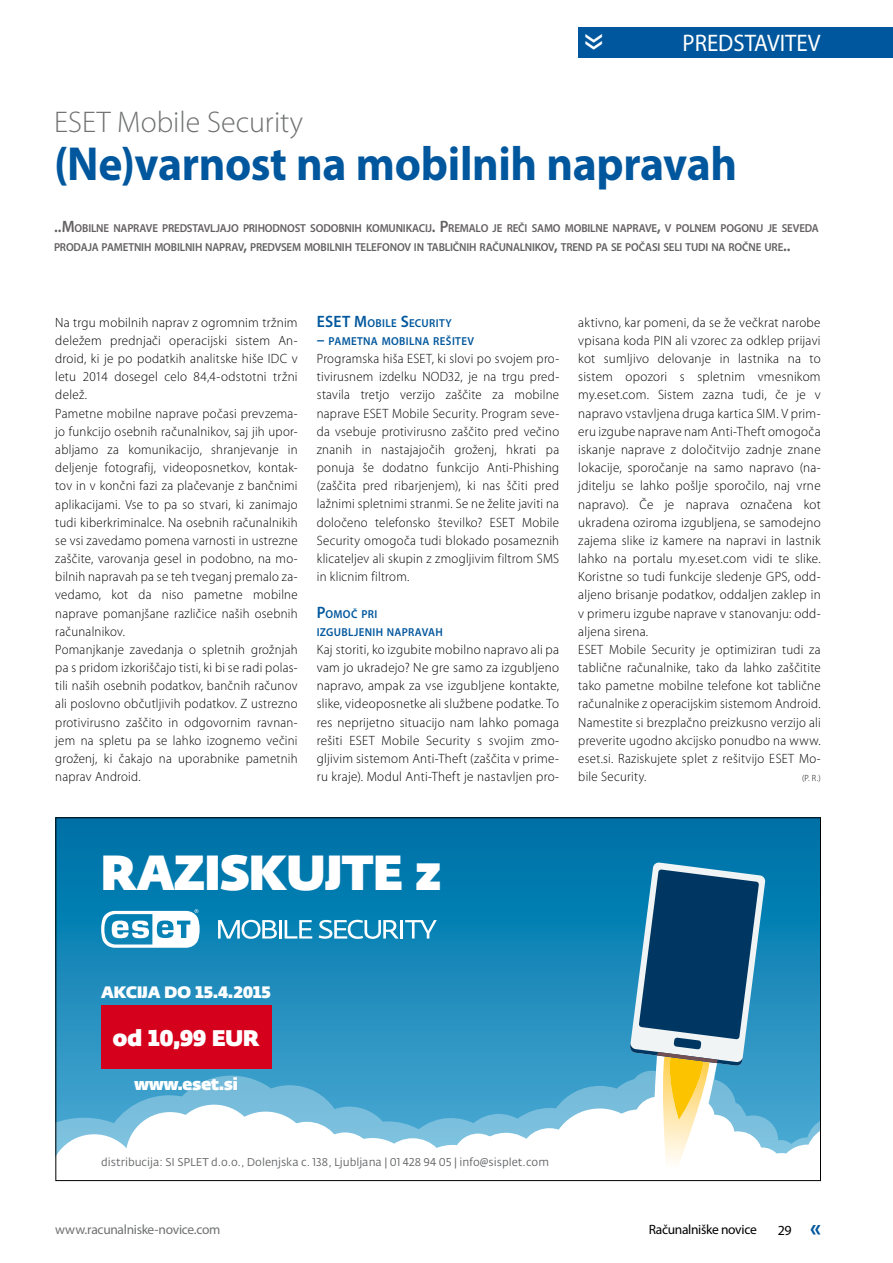
<style>
.page{position:relative;width:893px;height:1263px;background:#fff}
.page>*{position:absolute;margin:0;border:0;box-sizing:border-box;transform-origin:0 0}
.t1{font:800 48.75px "Fedra Sans Dis Std";color:#fff}
.t2{font:700 48px "Myriad Pro";letter-spacing:-.01em;color:#00579d;scale:.95 1}
.t3{font:45px "Myriad Pro";color:#fff;scale:.95 1}
.t4{font:300 30px "Myriad Pro";color:#707172}
.t5{font:700 24.75px "Myriad Pro";color:#00579d;scale:.95 1}
.t6{font:24px "Myriad Pro";color:#fff;scale:.95 1}
.t7{font:800 22.35px "Fedra Sans Dis Std";color:#fff}
.t8{font:600 16.5px "Myriad Pro";color:#00579d;scale:.95 1}
.t9{font:800 16.35px "Fedra Sans Dis Std";color:#fff}
.t10{font:13.95px "Myriad Pro";color:#000}
.t11{font:300 13.5px/18.1px "Myriad Pro";letter-spacing:.02em;color:#000}
.t12{font:300 13.5px/18.1px "Myriad Pro";letter-spacing:.02em;color:#000;text-align:justify;scale:.95 1}
.t13{font:13.5px "Myriad Pro";letter-spacing:-.025em;color:#707172}
.t14{font:13.5px "Myriad Pro";letter-spacing:-.025em;color:#000}
.t15{font:600 11.55px/19.8px "Myriad Pro";letter-spacing:-.015em;color:#636060;scale:.95 1}
.t16{font:600 11.55px/18.1px "Myriad Pro";letter-spacing:.03em;color:#00579d;scale:.95 1}
.t17{font:11.25px "Fedra Sans Alt Pro";color:#646567}
.t18{font:300 9px "Myriad Pro";color:#000;scale:.95 1}
.s1{font-size:16.5px}
</style>
<div class="page">
<div style="left:578px;top:27px;width:315px;height:31px;background:#00579d"></div>
<div style="left:56px;top:818px;width:764px;height:362px;background:#0073a9"></div>
<svg style="left:58px;top:862px;width:761px;height:317px"></svg>
<div style="left:101px;top:1006px;width:170px;height:63px;background:#d5001c"></div>
<h3 class="t3" style="left:625px;top:33px;width:20px;rotate:90deg">»</h3>
<h3 class="t6" style="left:683px;top:29px;width:147px">PREDSTAVITEV</h3>
<h3 class="t4" style="left:54px;top:104px;width:250px">ESET Mobile Security</h3>
<h2 class="t2" style="left:54px;top:132px;width:721px">(Ne)varnost na mobilnih napravah</h2>
<p class="t15" style="left:54px;top:218px;width:806px"><span class="s1">..M</span>OBILNE NAPRAVE PREDSTAVLJAJO PRIHODNOST SODOBNIH KOMUNIKACIJ<span class="s1">. P</span>REMALO JE REČI SAMO MOBILNE NAPRAVE<span class="s1">,</span> V POLNEM POGONU JE SEVEDA<br>PRODAJA PAMETNIH MOBILNIH NAPRAV<span class="s1">,</span> PREDVSEM MOBILNIH TELEFONOV IN TABLIČNIH RAČUNALNIKOV<span class="s1">,</span> TREND PA SE POČASI SELI TUDI NA ROČNE URE<span class="s1">..</span></p>
<p class="t11" style="left:55px;top:313px;width:244px">Na trgu mobilnih naprav z ogromnim tržnim deležem prednjači operacijski sistem An&shy;droid, ki je po podatkih analitske hiše IDC v letu 2014 dosegel celo 84,4-odstotni tržni delež.<br>Pametne mobilne naprave počasi prevzema&shy;jo funkcijo osebnih računalnikov, saj jih upor&shy;abljamo za komunikacijo, shranjevanje in deljenje fotografij, videoposnetkov, kontak&shy;tov in v končni fazi za plačevanje z bančnimi aplikacijami. Vse to pa so stvari, ki zanimajo tudi kiberkriminalce. Na osebnih računalnikih se vsi zavedamo pomena varnosti in ustrezne zaščite, varovanja gesel in podobno, na mo&shy;bilnih napravah pa se teh tveganj premalo za&shy;vedamo, kot da niso pametne mobilne naprave pomanjšane različice naših osebnih računalnikov.<br>Pomanjkanje zavedanja o spletnih grožnjah pa s pridom izkoriščajo tisti, ki bi se radi polas&shy;tili naših osebnih podatkov, bančnih računov ali poslovno občutljivih podatkov. Z ustrezno protivirusno zaščito in odgovornim ravnan&shy;jem na spletu pa se lahko izognemo večini groženj, ki čakajo na uporabnike pametnih naprav Android.</p>
<p class="t8" style="left:317px;top:311px;width:10px">ESET</p>
<p class="t16" style="left:354px;top:313px;width:104px"><span class="s1">M</span>OBILE <span class="s1">S</span>ECURITY</p>
<p class="t16" style="left:317px;top:332px;width:167px"><span class="s1">–</span> PAMETNA MOBILNA REŠITEV</p>
<p class="t12" style="left:317px;top:349px;width:257px">Programska hiša ESET, ki slovi po svojem pro&shy;tivirusnem izdelku NOD32, je na trgu pred&shy;stavila tretjo verzijo zaščite za mobilne naprave ESET Mobile Security. Program seve&shy;da vsebuje protivirusno zaščito pred večino znanih in nastajajočih groženj, hkrati pa ponuja še dodatno funkcijo Anti-Phishing (zaščita pred ribarjenjem), ki nas ščiti pred lažnimi spletnimi stranmi. Se ne želite javiti na določeno telefonsko številko? ESET Mobile Security omogoča tudi blokado posameznih klicateljev ali skupin z zmogljivim filtrom SMS in klicnim filtrom.</p>
<p class="t16" style="left:317px;top:604px;width:134px"><span class="s1">P</span>OMOČ PRI<br>IZGUBLJENIH NAPRAVAH</p>
<p class="t11" style="left:317px;top:640px;width:244px;text-align:justify">Kaj storiti, ko izgubite mobilno napravo ali pa vam jo ukradejo? Ne gre samo za izgubljeno napravo, ampak za vse izgubljene kontakte, slike, videoposnetke ali službene podatke. To res neprijetno situacijo nam lahko pomaga rešiti ESET Mobile Security s svojim zmo&shy;gljivim sistemom Anti-Theft (zaščita v prime&shy;ru kraje). Modul Anti-Theft je nastavljen pro-</p>
<p class="t11" style="left:578px;top:313px;width:244px">aktivno, kar pomeni, da se že večkrat narobe vpisana koda PIN ali vzorec za odklep prijavi kot sumljivo delovanje in lastnika na to sistem opozori s spletnim vmesnikom my.eset.com. Sistem zazna tudi, če je v napravo vstavljena druga kartica SIM. V prim&shy;eru izgube naprave nam Anti-Theft omogoča iskanje naprave z določitvijo zadnje znane lokacije, sporočanje na samo napravo (na&shy;jditelju se lahko pošlje sporočilo, naj vrne napravo). Če je naprava označena kot ukradena oziroma izgubljena, se samodejno zajema slike iz kamere na napravi in lastnik lahko na portalu my.eset.com vidi te slike.<br>Koristne so tudi funkcije sledenje GPS, odd&shy;aljeno brisanje podatkov, oddaljen zaklep in v primeru izgube naprave v stanovanju: odd&shy;aljena sirena.<br>ESET Mobile Security je optimiziran tudi za tablične računalnike, tako da lahko zaščitite tako pametne mobilne telefone kot tablične računalnike z operacijskim sistemom Android.<br>Namestite si brezplačno preizkusno verzijo ali preverite ugodno akcijsko ponudbo na www. eset.si. Raziskujete splet z rešitvijo ESET Mo&shy;bile Security.</p>
<p class="t18" style="left:802px;top:773px;width:21px">(P. R.)</p>
<h1 class="t1" style="left:101px;top:833px;width:341px">RAZISKUJTE z</h1>
<p class="t9" style="left:101px;top:978px;width:171px">AKCIJA DO 15.4.2015</p>
<h3 class="t7" style="left:113px;top:1019px;width:148px">od 10,99 EUR</h3>
<p class="t9" style="left:135px;top:1071px;width:105px">www.eset.si</p>
<p class="t17" style="left:101px;top:1154px;width:449px">distribucija: SI SPLET d.o.o., Dolenjska c. 138, Ljubljana | 01 428 94 05 | info@sisplet.com</p>
<p class="t13" style="left:55px;top:1221px;width:167px">www.racunalniske-novice.com</p>
<p class="t14" style="left:649px;top:1221px;width:109px">Računalniške novice</p>
<p class="t10" style="left:778px;top:1221px;width:15px">29</p>
<h3 class="t5" style="left:810px;top:1211px;width:13px">«</h3>
</div>
